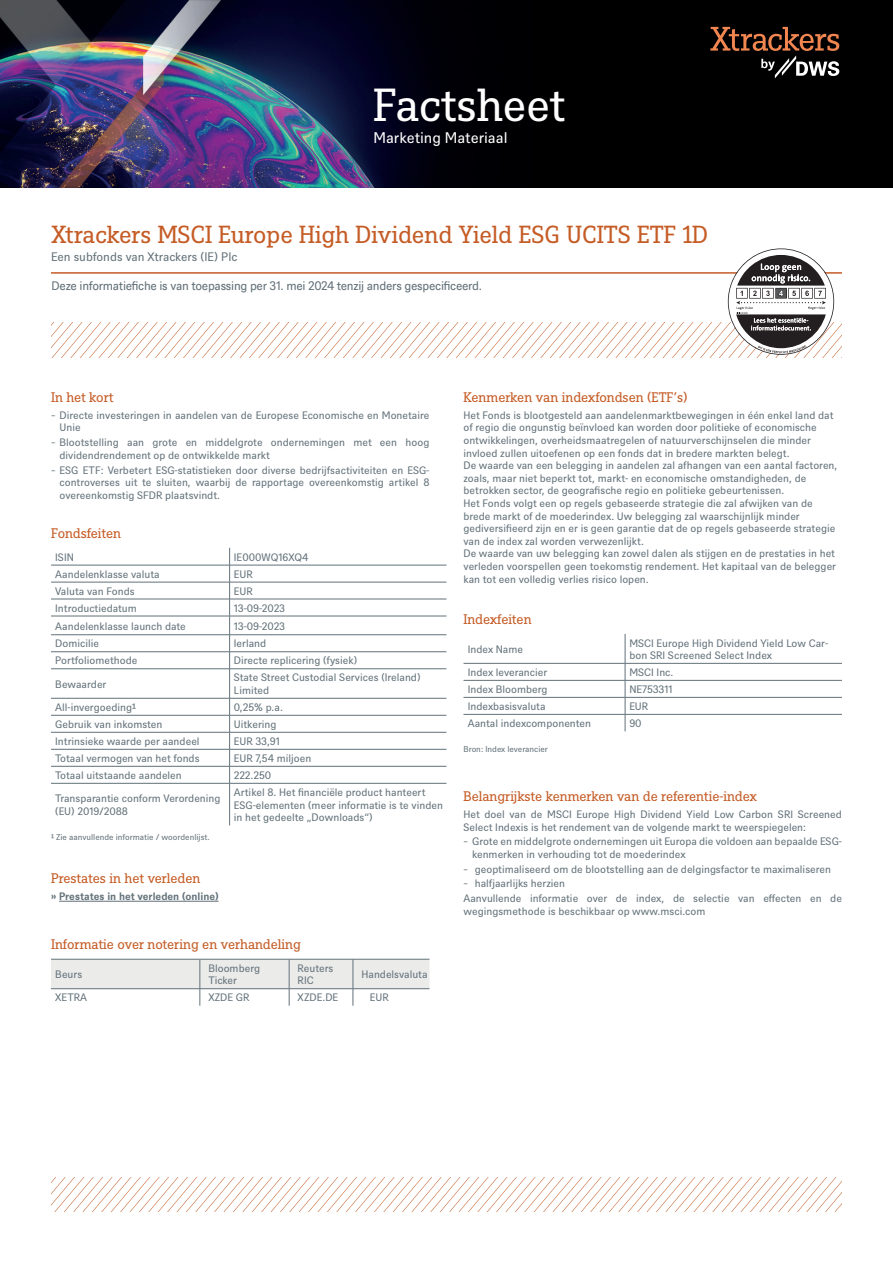
<style>
.page{position:relative;width:893px;height:1263px;background:#fff}
.page>*{position:absolute;margin:0;border:0;box-sizing:border-box;transform-origin:0 0}
.t1{font:45px "DWS Slab";letter-spacing:-.01em;color:#fff}
.t2{font:24px "DWS Slab";color:#c55c26}
.t3{font:15px "DWS Sans";color:#fff}
.t4{font:13.5px "DWS Slab";letter-spacing:-.01em;color:#c55c26}
.t5{font:12px "DWS Sans TT";letter-spacing:-.025em;color:#627179}
.t6{font:12px "DWS Sans";color:#627179}
.t7{font:10.5px/12.6px "DWS Sans";color:#627179}
.t8{font:700 10.5px "DWS Sans";color:#627179}
.t9{font:8.25px "DWS Sans";color:#627179}
</style>
<div class="page">
<img style="left:0;top:0;width:893px;height:188px">
<hr style="left:59px;top:901px;width:160px;height:1px;background:#627179">
<hr style="left:51px;top:565px;width:179px;height:1px;background:#627179">
<hr style="left:230px;top:565px;width:216px;height:1px;background:#627179">
<hr style="left:51px;top:582px;width:179px;height:1px;background:#627179">
<hr style="left:230px;top:582px;width:216px;height:1px;background:#627179">
<hr style="left:51px;top:599px;width:179px;height:1px;background:#627179">
<hr style="left:230px;top:599px;width:216px;height:1px;background:#627179">
<hr style="left:51px;top:616px;width:179px;height:1px;background:#627179">
<hr style="left:230px;top:616px;width:216px;height:1px;background:#627179">
<hr style="left:51px;top:634px;width:179px;height:1px;background:#627179">
<hr style="left:230px;top:634px;width:216px;height:1px;background:#627179">
<hr style="left:51px;top:651px;width:179px;height:1px;background:#627179">
<hr style="left:230px;top:651px;width:216px;height:1px;background:#627179">
<hr style="left:51px;top:668px;width:179px;height:1px;background:#627179">
<hr style="left:230px;top:668px;width:216px;height:1px;background:#627179">
<hr style="left:51px;top:698px;width:179px;height:1px;background:#627179">
<hr style="left:230px;top:698px;width:216px;height:1px;background:#627179">
<hr style="left:51px;top:715px;width:179px;height:1px;background:#627179">
<hr style="left:230px;top:715px;width:216px;height:1px;background:#627179">
<hr style="left:51px;top:732px;width:179px;height:1px;background:#627179">
<hr style="left:51px;top:749px;width:179px;height:1px;background:#627179">
<hr style="left:51px;top:766px;width:179px;height:1px;background:#627179">
<hr style="left:51px;top:783px;width:179px;height:1px;background:#627179">
<hr style="left:230px;top:783px;width:216px;height:1px;background:#627179">
<hr style="left:230px;top:732px;width:216px;height:1px;background:#627179">
<hr style="left:230px;top:749px;width:216px;height:1px;background:#627179">
<hr style="left:230px;top:766px;width:216px;height:1px;background:#627179">
<svg style="left:229px;top:548px;width:1px;height:235px"></svg>
<hr style="left:229px;top:783px;width:1px;height:42px;background:#627179">
<svg style="left:51px;top:959px;width:378px;height:47px"></svg>
<hr style="left:463px;top:663px;width:162px;height:1px;background:#627179">
<hr style="left:625px;top:663px;width:217px;height:1px;background:#627179">
<hr style="left:463px;top:680px;width:162px;height:1px;background:#627179">
<hr style="left:625px;top:680px;width:217px;height:1px;background:#627179">
<hr style="left:463px;top:697px;width:162px;height:1px;background:#627179">
<hr style="left:625px;top:697px;width:217px;height:1px;background:#627179">
<hr style="left:463px;top:714px;width:162px;height:1px;background:#627179">
<hr style="left:625px;top:714px;width:217px;height:1px;background:#627179">
<svg style="left:625px;top:634px;width:1px;height:97px"></svg>
<hr style="left:51px;top:272px;width:791px;height:2px;background:#c55c26">
<svg style="left:51px;top:1177px;width:791px;height:35px"></svg>
<svg style="left:710px;top:27px;width:129px;height:51px;background:#3a2921"></svg>
<svg style="left:52px;top:248px;width:790px;height:109px"></svg>
<h1 class="t1" style="left:373px;top:74px;width:193px">Factsheet</h1>
<h3 class="t3" style="left:373px;top:127px;width:136px">Marketing Materiaal</h3>
<h2 class="t2" style="left:51px;top:218px;width:659px">Xtrackers MSCI Europe High Dividend Yield ESG UCITS ETF 1D</h2>
<p class="t6" style="left:51px;top:249px;width:188px">Een subfonds van Xtrackers (IE) Plc</p>
<p class="t5" style="left:51px;top:278px;width:432px">Deze informatiefiche is van toepassing per 31. mei 2024 tenzij anders gespecificeerd.</p>
<p class="t4" style="left:51px;top:388px;width:64px">In het kort</p>
<p class="t7" style="left:60px;top:408px;width:371px;text-indent:-9px">̵ Directe investeringen in aandelen van de Europese Economische en Monetaire<br>Unie</p>
<p class="t7" style="left:60px;top:435px;width:371px;text-indent:-9px">̵ Blootstelling aan grote en middelgrote ondernemingen met een hoog dividendrendement op de ontwikkelde markt</p>
<p class="t7" style="left:60px;top:463px;width:371px;text-align:justify;text-indent:-9px">̵ ESG ETF: Verbetert ESG-statistieken door diverse bedrijfsactiviteiten en ESG&shy;controverses uit te sluiten, waarbij de rapportage overeenkomstig artikel 8 overeenkomstig SFDR plaatsvindt.</p>
<p class="t4" style="left:51px;top:523px;width:72px">Fondsfeiten</p>
<p class="t7" style="left:55px;top:550px;width:20px">ISIN</p>
<p class="t7" style="left:234px;top:550px;width:76px">IE000WQ16XQ4</p>
<p class="t7" style="left:55px;top:567px;width:106px">Aandelenklasse valuta</p>
<p class="t7" style="left:234px;top:567px;width:20px">EUR</p>
<p class="t7" style="left:55px;top:584px;width:81px">Valuta van Fonds</p>
<p class="t7" style="left:234px;top:584px;width:20px">EUR</p>
<p class="t7" style="left:55px;top:601px;width:83px">Introductiedatum</p>
<p class="t7" style="left:234px;top:601px;width:53px">13-09-2023</p>
<p class="t7" style="left:55px;top:619px;width:132px">Aandelenklasse launch date</p>
<p class="t7" style="left:234px;top:619px;width:53px">13-09-2023</p>
<p class="t7" style="left:55px;top:637px;width:45px">Domicilie</p>
<p class="t7" style="left:234px;top:637px;width:34px">Ierland</p>
<p class="t7" style="left:55px;top:654px;width:84px">Portfoliomethode</p>
<p class="t7" style="left:234px;top:654px;width:125px">Directe replicering (fysiek)</p>
<p class="t7" style="left:55px;top:677px;width:53px">Bewaarder</p>
<p class="t7" style="left:234px;top:671px;width:188px">State Street Custodial Services (Ireland)<br>Limited</p>
<p class="t7" style="left:55px;top:700px;width:82px">All-invergoeding¹</p>
<p class="t7" style="left:234px;top:700px;width:51px">0,25% p.a.</p>
<p class="t7" style="left:55px;top:717px;width:109px">Gebruik van inkomsten</p>
<p class="t7" style="left:234px;top:717px;width:44px">Uitkering</p>
<p class="t7" style="left:55px;top:734px;width:146px">Intrinsieke waarde per aandeel</p>
<p class="t7" style="left:234px;top:734px;width:47px">EUR 33,91</p>
<p class="t7" style="left:55px;top:751px;width:146px">Totaal vermogen van het fonds</p>
<p class="t7" style="left:234px;top:751px;width:79px">EUR 7,54 miljoen</p>
<p class="t7" style="left:55px;top:768px;width:128px">Totaal uitstaande aandelen</p>
<p class="t7" style="left:234px;top:768px;width:39px">222.250</p>
<p class="t7" style="left:55px;top:791px;width:167px">Transparantie conform Verordening (EU) 2019/2088</p>
<p class="t7" style="left:234px;top:785px;width:211px">Artikel 8. Het financiële product hanteert<br>ESG-elementen (meer informatie is te vinden in het gedeelte „Downloads“)</p>
<p class="t9" style="left:51px;top:831px;width:160px">¹ Zie aanvullende informatie / woordenlijst.</p>
<p class="t4" style="left:51px;top:869px;width:151px">Prestates in het verleden</p>
<p class="t8" style="left:51px;top:889px;width:169px">» Prestates in het verleden (online)</p>
<p class="t4" style="left:51px;top:935px;width:251px">Informatie over notering en verhandeling</p>
<p class="t7" style="left:55px;top:967px;width:28px">Beurs</p>
<p class="t7" style="left:208px;top:961px;width:53px">Bloomberg<br>Ticker</p>
<p class="t7" style="left:298px;top:961px;width:37px">Reuters<br>RIC</p>
<p class="t7" style="left:361px;top:967px;width:68px">Handelsvaluta</p>
<p class="t7" style="left:55px;top:991px;width:33px">XETRA</p>
<p class="t7" style="left:208px;top:991px;width:43px">XZDE GR</p>
<p class="t7" style="left:298px;top:991px;width:42px">XZDE.DE</p>
<p class="t7" style="left:370px;top:991px;width:20px">EUR</p>
<p class="t4" style="left:463px;top:388px;width:225px">Kenmerken van indexfondsen (ETF’s)</p>
<p class="t7" style="left:463px;top:408px;width:375px">Het Fonds is blootgesteld aan aandelenmarktbewegingen in één enkel land dat of regio die ongunstig beïnvloed kan worden door politieke of economische ontwikkelingen, overheidsmaatregelen of natuurverschijnselen die minder invloed zullen uitoefenen op een fonds dat in bredere markten belegt.<br>De waarde van een belegging in aandelen zal afhangen van een aantal factoren, zoals, maar niet beperkt tot, markt- en economische omstandigheden, de betrokken sector, de geografische regio en politieke gebeurtenissen.<br>Het Fonds volgt een op regels gebaseerde strategie die zal afwijken van de brede markt of de moederindex. Uw belegging zal waarschijnlijk minder gediversifieerd zijn en er is geen garantie dat de op regels gebaseerde strategie van de index zal worden verwezenlijkt.<br>De waarde van uw belegging kan zowel dalen als stijgen en de prestaties in het verleden voorspellen geen toekomstig rendement. Het kapitaal van de belegger kan tot een volledig verlies risico lopen.</p>
<p class="t4" style="left:463px;top:610px;width:70px">Indexfeiten</p>
<p class="t7" style="left:468px;top:642px;width:57px">Index Name</p>
<p class="t7" style="left:629px;top:636px;width:200px">MSCI Europe High Dividend Yield Low Car&shy;bon SRI Screened Select Index</p>
<p class="t7" style="left:468px;top:665px;width:81px">Index leverancier</p>
<p class="t7" style="left:629px;top:665px;width:46px">MSCI Inc.</p>
<p class="t7" style="left:468px;top:682px;width:81px">Index Bloomberg</p>
<p class="t7" style="left:629px;top:682px;width:45px">NE753311</p>
<p class="t7" style="left:468px;top:699px;width:79px">Indexbasisvaluta</p>
<p class="t7" style="left:629px;top:699px;width:20px">EUR</p>
<p class="t7" style="left:468px;top:716px;width:125px">Aantal indexcomponenten</p>
<p class="t7" style="left:629px;top:716px;width:14px">90</p>
<p class="t9" style="left:463px;top:743px;width:86px">Bron: Index leverancier</p>
<p class="t4" style="left:463px;top:787px;width:295px">Belangrijkste kenmerken van de referentie-index</p>
<p class="t7" style="left:463px;top:807px;width:380px">Het doel van de MSCI Europe High Dividend Yield Low Carbon SRI Screened<br>Select Indexis is het rendement van de volgende markt te weerspiegelen:</p>
<p class="t7" style="left:472px;top:835px;width:371px;text-indent:-9px">̵ Grote en middelgrote ondernemingen uit Europa die voldoen aan bepaalde ESG&shy;kenmerken in verhouding tot de moederindex</p>
<p class="t7" style="left:463px;top:861px;width:380px;line-height:14.7px">̵ geoptimaliseerd om de blootstelling aan de delgingsfactor te maximaliseren<br>̵ halfjaarlijks herzien<br>Aanvullende informatie over de index, de selectie van effecten en de</p>
<p class="t7" style="left:463px;top:904px;width:243px">wegingsmethode is beschikbaar op www.msci.com</p>
</div>
